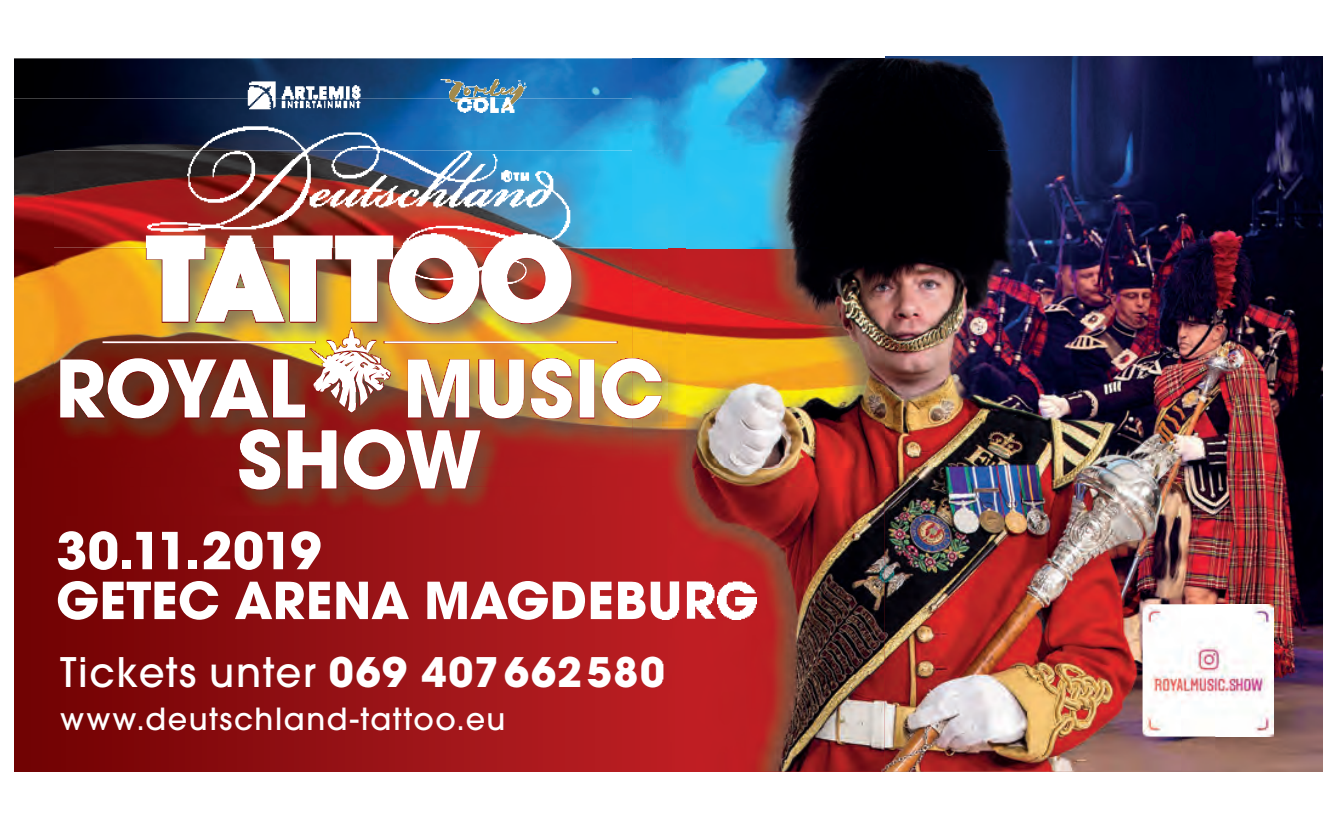
<style>
.page{position:relative;width:1340px;height:830px;background:#fff}
.page>*{position:absolute;margin:0;border:0;box-sizing:border-box;transform-origin:0 0}
.t1{font:50.4px/49.7px "Avant Garde Bold+TKCNWM";color:#fff}
.t2{font:40.27px "Avant Garde Medium+ESUTKL";letter-spacing:.04em;color:#fff}
.t3{font:30.38px "Avant Garde Medium+ESUTKL";letter-spacing:.05em;color:#fff}
.s1{font-family:"Avant Garde Bold+TKCNWM"}
</style>
<div class="page">
<svg style="left:14px;top:56px;width:1308px;height:178px;background:#344a69"></svg>
<img style="left:14px;top:249px;width:648px;height:522px">
<img style="left:885px;top:57px;width:437px;height:714px">
<svg style="left:249px;top:82px;width:26px;height:22px"></svg>
<svg style="left:282px;top:86px;width:78px;height:18px"></svg>
<svg style="left:441px;top:79px;width:85px;height:25px;background:#6996b1"></svg>
<img style="left:146px;top:126px;width:425px;height:108px">
<svg style="left:501px;top:171px;width:28px;height:10px"></svg>
<svg style="left:239px;top:429px;width:241px;height:44px"></svg>
<img style="left:54px;top:130px;width:578px;height:20px">
<img style="left:632px;top:120px;width:30px;height:5px">
<img style="left:14px;top:93px;width:618px;height:5px">
<img style="left:14px;top:104px;width:618px;height:21px">
<img style="left:14px;top:125px;width:40px;height:361px">
<img style="left:667px;top:125px;width:19px;height:109px">
<img style="left:667px;top:58px;width:217px;height:67px">
<img style="left:884px;top:58px;width:331px;height:713px">
<img style="left:948px;top:125px;width:39px;height:342px">
<img style="left:632px;top:58px;width:35px;height:62px">
<img style="left:632px;top:125px;width:35px;height:25px">
<svg style="left:662px;top:120px;width:5px;height:5px"></svg>
<img style="left:686px;top:125px;width:198px;height:361px">
<img style="left:54px;top:455px;width:578px;height:12px">
<img style="left:54px;top:473px;width:578px;height:42px">
<img style="left:667px;top:418px;width:19px;height:68px">
<img style="left:1142px;top:604px;width:131px;height:132px">
<img style="left:632px;top:150px;width:30px;height:365px">
<img style="left:662px;top:418px;width:5px;height:353px">
<img style="left:662px;top:150px;width:5px;height:84px">
<img style="left:60px;top:234px;width:626px;height:184px">
<svg style="left:662px;top:607px;width:5px;height:12px"></svg>
<img style="left:667px;top:486px;width:217px;height:285px">
<p class="t1" style="left:56px;top:532px;width:704px">30.11.2019<br>GETEC ARENA MAGDEBURG</p>
<p class="t2" style="left:60px;top:656px;width:606px">Tickets unter <span class="s1">069 407662580</span></p>
<p class="t3" style="left:60px;top:707px;width:447px">www.deutschland-tattoo.eu</p>
</div>
